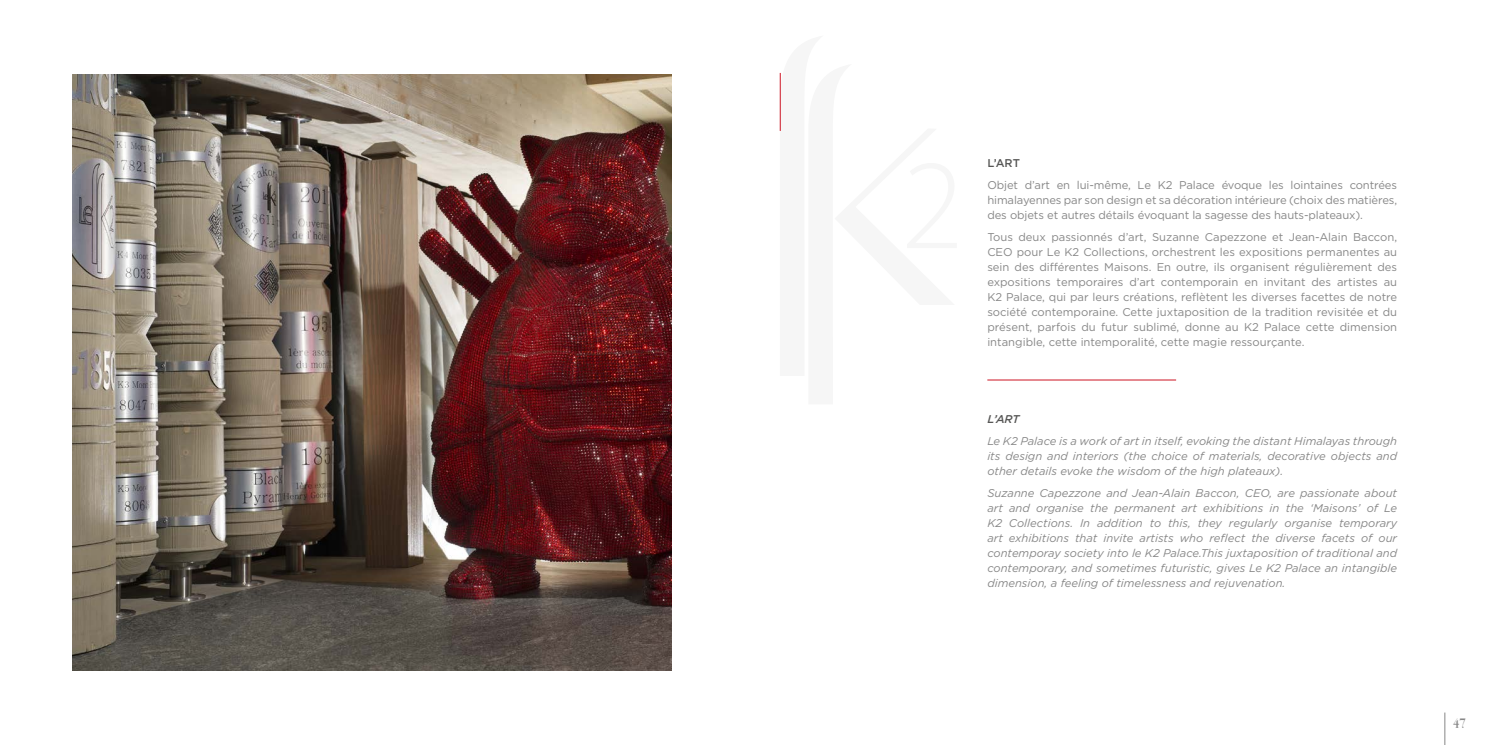
<style>
.page{position:relative;width:1489px;height:745px;background:#fff}
.page>*{position:absolute;margin:0;border:0;box-sizing:border-box;transform-origin:0 0}
.t1{font:14.12px "Vogue";color:#878787}
.t2{font:11.25px/15px "Gotham";letter-spacing:-.01em;color:#878787;text-align:justify}
.t3{font:italic 11.25px/15px "Gotham";color:#878787;text-align:justify}
.t4{font:500 11.25px "Gotham";color:#575756}
.t5{font:italic 500 11.25px "Gotham";color:#575756}
</style>
<div class="page">
<img style="left:73px;top:74px;width:599px;height:596px">
<hr style="left:780px;top:73px;width:1px;height:58px;background:#cd1423">
<hr style="left:987px;top:379px;width:188px;height:1px;background:#cd1423">
<hr style="left:1444px;top:712px;width:1px;height:32px;background:#878787">
<p class="t4" style="left:987px;top:155px;width:34px">L’ART</p>
<p class="t2" style="left:987px;top:177px;width:411px">Objet d’art en lui-même, Le K2 Palace évoque les lointaines contrées himalayennes par son design et sa décoration intérieure (choix des matières, des objets et autres détails évoquant la sagesse des hauts-plateaux).</p>
<p class="t2" style="left:987px;top:229px;width:411px">Tous deux passionnés d’art, Suzanne Capezzone et Jean-Alain Baccon, CEO pour Le K2 Collections, orchestrent les expositions permanentes au sein des différentes Maisons. En outre, ils organisent régulièrement des expositions temporaires d’art contemporain en invitant des artistes au K2 Palace, qui par leurs créations, reflètent les diverses facettes de notre société contemporaine. Cette juxtaposition de la tradition revisitée et du présent, parfois du futur sublimé, donne au K2 Palace cette dimension intangible, cette intemporalité, cette magie ressourçante.</p>
<p class="t5" style="left:987px;top:411px;width:34px">L’ART</p>
<p class="t3" style="left:987px;top:433px;width:411px">Le K2 Palace is a work of art in itself, evoking the distant Himalayas through its design and interiors (the choice of materials, decorative objects and other details evoke the wisdom of the high plateaux).</p>
<p class="t3" style="left:987px;top:485px;width:411px">Suzanne Capezzone and Jean-Alain Baccon, CEO, are passionate about art and organise the permanent art exhibitions in the ‘Maisons’ of Le K2 Collections. In addition to this, they regularly organise temporary art exhibitions that invite artists who reflect the diverse facets of our contemporay society into le K2 Palace.This juxtaposition of traditional and contemporary, and sometimes futuristic, gives Le K2 Palace an intangible dimension, a feeling of timelessness and rejuvenation.</p>
<p class="t1" style="left:1452px;top:717px;width:14px">47</p>
</div>
